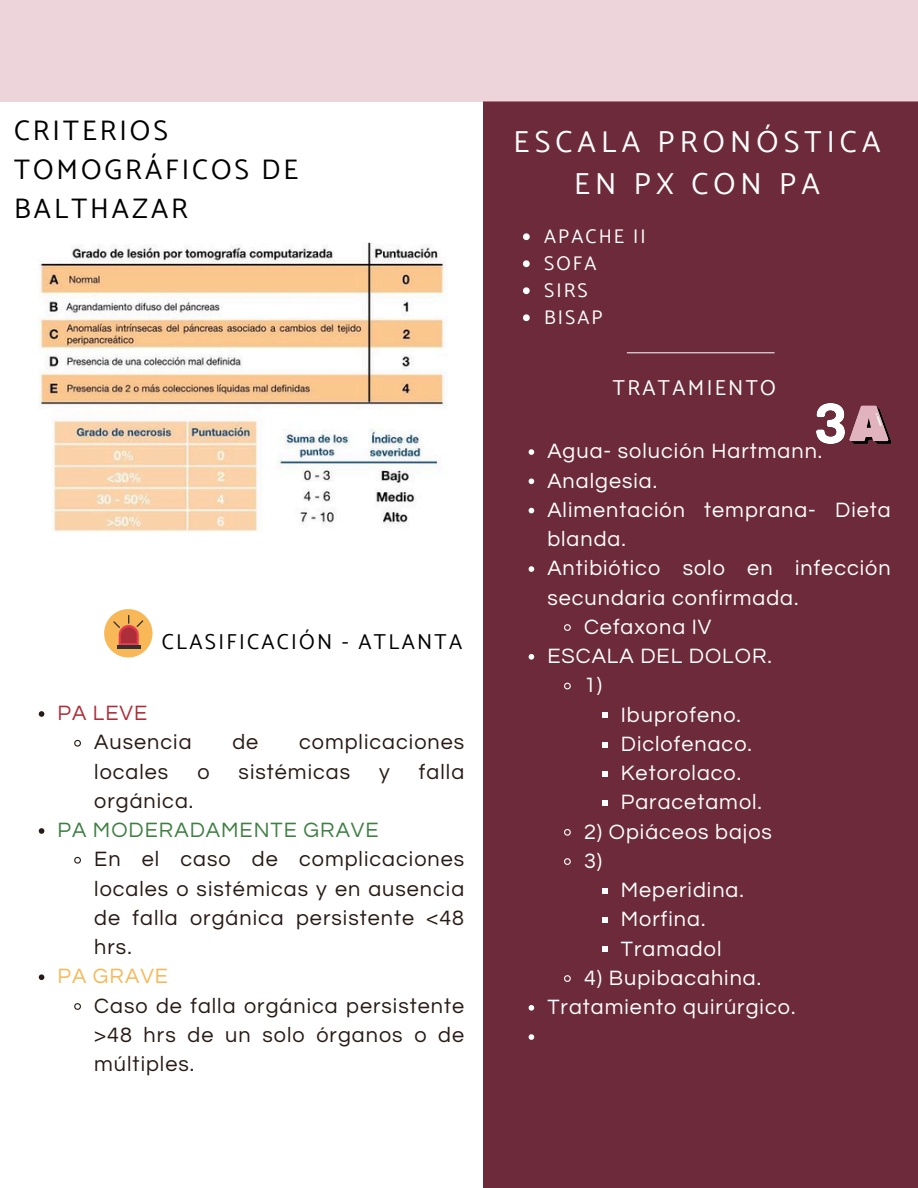
<style>
.page{position:relative;width:918px;height:1188px;background:#fff}
.page>*{position:absolute;margin:0;border:0;box-sizing:border-box;transform-origin:0 0}
.t1{font:30.3px/41.7px "Catamaran";letter-spacing:.17em;color:#fff;text-align:center}
.t2{font:28.2px/39.2px "Catamaran";letter-spacing:.105em;color:#000}
.t3{font:21.6px/29.2px "Questrial";letter-spacing:.045em;color:#fff}
.t4{font:21.6px/29.2px "Questrial";letter-spacing:.045em;color:#281a16;text-align:justify}
.t5{font:21.6px "Catamaran";letter-spacing:.105em;color:#000}
.t6{font:21.6px "Questrial";letter-spacing:.045em;color:#3e7f42}
.t7{font:21.6px "Catamaran";letter-spacing:.105em;color:#fff}
.t8{font:21.6px "Questrial";letter-spacing:.045em;color:#f8b858}
.t9{font:21.6px "Questrial";letter-spacing:.045em;color:#ac2e39}
.t10{font:19.8px "Catamaran";letter-spacing:.105em;color:#fff}
</style>
<div class="page">
<div style="left:483px;top:102px;width:435px;height:1086px;background:#6c2a3a"></div>
<hr style="left:627px;top:352px;width:148px;height:1px;background:#e9eaec">
<div style="left:0;top:0;width:918px;height:102px;background:#edd3da"></div>
<img style="left:38px;top:242px;width:410px;height:290px">
<svg style="left:104px;top:609px;width:49px;height:48px"></svg>
<svg style="left:849px;top:406px;width:43px;height:38px"></svg>
<img style="left:816px;top:403px;width:28px;height:41px">
<svg style="left:39px;top:711px;width:5px;height:6px"></svg>
<svg style="left:74px;top:739px;width:7px;height:8px"></svg>
<svg style="left:39px;top:828px;width:5px;height:6px"></svg>
<svg style="left:74px;top:856px;width:7px;height:8px"></svg>
<svg style="left:39px;top:974px;width:5px;height:6px"></svg>
<svg style="left:74px;top:1003px;width:7px;height:7px"></svg>
<svg style="left:523px;top:233px;width:7px;height:7px"></svg>
<svg style="left:523px;top:260px;width:7px;height:7px"></svg>
<svg style="left:523px;top:287px;width:7px;height:7px"></svg>
<svg style="left:523px;top:314px;width:7px;height:7px"></svg>
<svg style="left:529px;top:449px;width:5px;height:6px"></svg>
<svg style="left:529px;top:479px;width:5px;height:5px"></svg>
<svg style="left:529px;top:508px;width:5px;height:5px"></svg>
<svg style="left:529px;top:566px;width:5px;height:6px"></svg>
<svg style="left:564px;top:624px;width:7px;height:7px"></svg>
<svg style="left:529px;top:654px;width:5px;height:6px"></svg>
<svg style="left:564px;top:682px;width:7px;height:8px"></svg>
<svg style="left:602px;top:713px;width:5px;height:5px"></svg>
<svg style="left:602px;top:742px;width:5px;height:5px"></svg>
<svg style="left:602px;top:771px;width:5px;height:6px"></svg>
<svg style="left:602px;top:800px;width:5px;height:6px"></svg>
<svg style="left:564px;top:828px;width:7px;height:8px"></svg>
<svg style="left:564px;top:858px;width:7px;height:7px"></svg>
<svg style="left:602px;top:888px;width:5px;height:6px"></svg>
<svg style="left:602px;top:917px;width:5px;height:6px"></svg>
<svg style="left:602px;top:947px;width:5px;height:5px"></svg>
<svg style="left:564px;top:975px;width:7px;height:7px"></svg>
<svg style="left:529px;top:1005px;width:5px;height:6px"></svg>
<svg style="left:529px;top:1034px;width:5px;height:6px"></svg>
<p class="t2" style="left:14px;top:110px;width:286px">CRITERIOS<br>TOMOGRÁFICOS DE<br>BALTHAZAR</p>
<p class="t1" style="left:514px;top:121px;width:368px">ESCALA PRONÓSTICA<br>EN PX CON PA</p>
<p class="t10" style="left:544px;top:225px;width:103px">APACHE II</p>
<p class="t10" style="left:544px;top:252px;width:54px">SOFA</p>
<p class="t10" style="left:544px;top:279px;width:45px">SIRS</p>
<p class="t10" style="left:544px;top:306px;width:60px">BISAP</p>
<p class="t5" style="left:162px;top:629px;width:302px">CLASIFICACIÓN - ATLANTA</p>
<p class="t9" style="left:57px;top:702px;width:91px">PA LEVE</p>
<p class="t4" style="left:94px;top:728px;width:99px">Ausencia</p>
<p class="t4" style="left:232px;top:728px;width:27px">de</p>
<p class="t4" style="left:299px;top:728px;width:167px">complicaciones</p>
<p class="t4" style="left:94px;top:757px;width:76px">locales</p>
<p class="t4" style="left:197px;top:757px;width:14px">o</p>
<p class="t4" style="left:239px;top:757px;width:113px">sistémicas</p>
<p class="t4" style="left:379px;top:757px;width:12px">y</p>
<p class="t4" style="left:419px;top:757px;width:47px">falla</p>
<p class="t4" style="left:94px;top:787px;width:101px">orgánica.</p>
<p class="t6" style="left:57px;top:819px;width:323px">PA MODERADAMENTE GRAVE</p>
<h2 class="t4" style="left:94px;top:845px;width:371px">En el caso de complicaciones locales o sistémicas y en ausencia de falla orgánica persistente &lt;48 hrs.</h2>
<p class="t8" style="left:57px;top:966px;width:112px">PA GRAVE</p>
<p class="t4" style="left:94px;top:991px;width:371px">Caso de falla orgánica persistente &gt;48 hrs de un solo órganos o de múltiples.</p>
<p class="t7" style="left:613px;top:375px;width:164px">TRATAMIENTO</p>
<p class="t3" style="left:547px;top:437px;width:276px">Agua- solución Hartmann.</p>
<p class="t3" style="left:547px;top:466px;width:111px">Analgesia.</p>
<p class="t3" style="left:547px;top:496px;width:345px">Alimentación temprana- Dieta blanda.</p>
<p class="t3" style="left:547px;top:554px;width:345px">Antibiótico solo en infección secundaria confirmada.</p>
<p class="t3" style="left:584px;top:613px;width:129px">Cefaxona IV</p>
<p class="t3" style="left:547px;top:642px;width:226px">ESCALA DEL DOLOR.</p>
<p class="t3" style="left:584px;top:671px;width:20px">1)</p>
<p class="t3" style="left:621px;top:700px;width:122px">Ibuprofeno.</p>
<p class="t3" style="left:621px;top:730px;width:133px">Diclofenaco.</p>
<p class="t3" style="left:621px;top:759px;width:122px">Ketorolaco.</p>
<h1 class="t3" style="left:621px;top:788px;width:143px">Paracetamol.</h1>
<p class="t3" style="left:584px;top:817px;width:189px">2) Opiáceos bajos</p>
<p class="t3" style="left:584px;top:847px;width:20px">3)</p>
<h2 class="t3" style="left:621px;top:876px;width:125px">Meperidina.</h2>
<p class="t3" style="left:621px;top:905px;width:86px">Morfina.</p>
<p class="t3" style="left:621px;top:934px;width:102px">Tramadol</p>
<p class="t3" style="left:584px;top:964px;width:179px">4) Bupibacahina.</p>
<p class="t3" style="left:547px;top:993px;width:250px">Tratamiento quirúrgico.</p>
</div>
